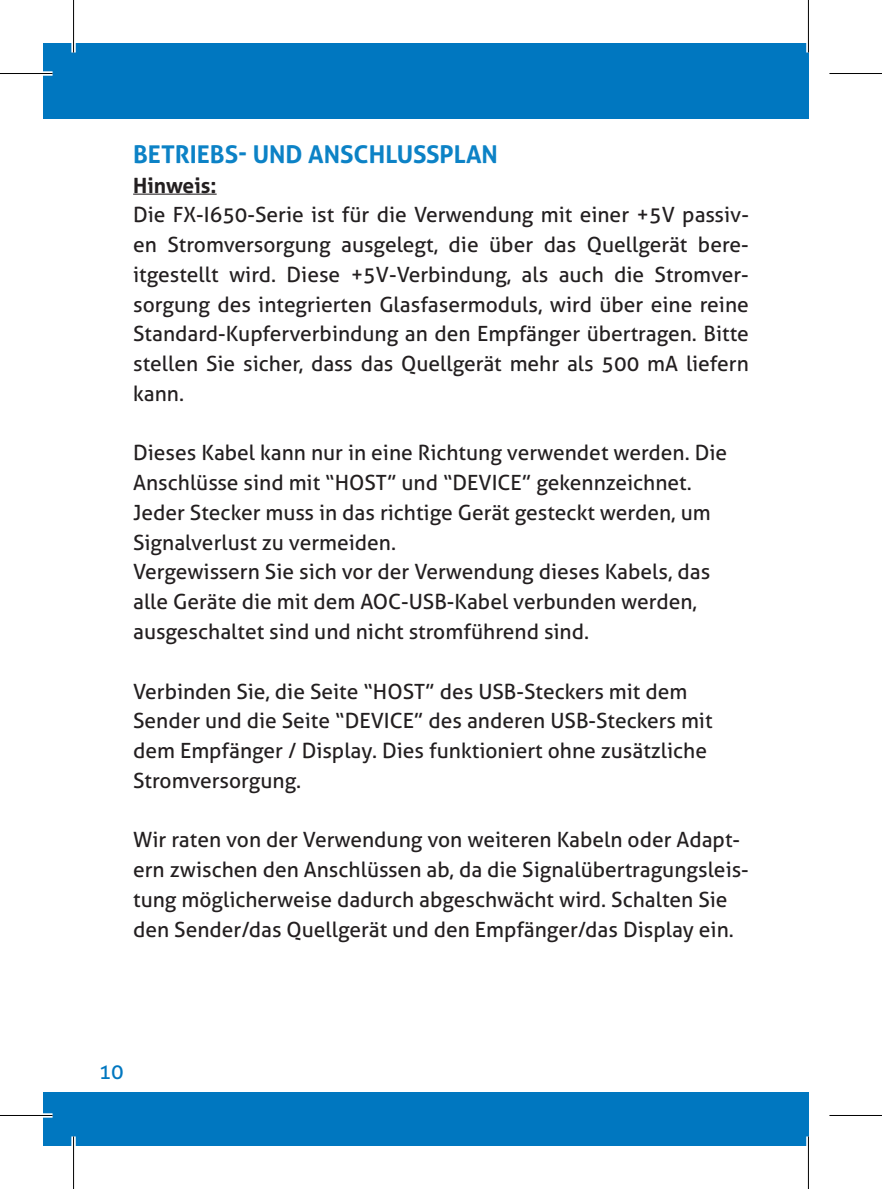
<style>
.page{position:relative;width:882px;height:1189px;background:#fff}
.page>*{position:absolute;margin:0;border:0;box-sizing:border-box;transform-origin:0 0}
.t1{font:700 24.5px "Aller";color:#0c82c6}
.t2{font:21px/29.8px "Aller";color:#231f20}
.t3{font:700 21px "Aller";color:#231f20}
.t4{font:21px "Aller";color:#0077c0}
</style>
<div class="page">
<div style="left:44px;top:1092px;width:764px;height:53px;background:#0077c0"></div>
<div style="left:44px;top:44px;width:764px;height:75px;background:#0077c0"></div>
<hr style="left:133px;top:194px;width:83px;height:1px;background:#231f20">
<div style="left:0;top:71px;width:52px;height:5px;background:#fff"></div>
<hr style="left:0;top:1113px;width:52px;height:4px;background:#fff">
<div style="left:71px;top:0;width:5px;height:53px;background:#f6f6f6"></div>
<div style="left:71px;top:1136px;width:5px;height:53px;background:#f6f6f6"></div>
<svg style="left:805px;top:0;width:4px;height:53px"></svg>
<svg style="left:805px;top:1136px;width:4px;height:53px"></svg>
<hr style="left:0;top:73px;width:52px;height:1px;background:#000">
<hr style="left:829px;top:73px;width:52px;height:1px;background:#000">
<hr style="left:0;top:1115px;width:52px;height:1px;background:#000">
<hr style="left:829px;top:1115px;width:52px;height:1px;background:#000">
<hr style="left:73px;top:0;width:1px;height:53px;background:#000">
<hr style="left:73px;top:1136px;width:1px;height:53px;background:#000">
<hr style="left:807px;top:0;width:1px;height:53px;background:#000">
<hr style="left:807px;top:1136px;width:1px;height:53px;background:#000">
<p class="t1" style="left:133px;top:139px;width:366px">BETRIEBS- UND ANSCHLUSSPLAN</p>
<p class="t3" style="left:133px;top:172px;width:85px">Hinweis:</p>
<p class="t2" style="left:133px;top:200px;width:617px;text-align:justify">Die FX-I650-Serie ist für die Verwendung mit einer +5V passiv&shy;en Stromversorgung ausgelegt, die über das Quellgerät bere&shy;itgestellt wird. Diese +5V-Verbindung, als auch die Stromver&shy;sorgung des integrierten Glasfasermoduls, wird über eine reine Standard-Kupferverbindung an den Empfänger übertragen. Bitte stellen Sie sicher, dass das Quellgerät mehr als 500 mA liefern kann.</p>
<p class="t2" style="left:133px;top:438px;width:595px">Dieses Kabel kann nur in eine Richtung verwendet werden. Die Anschlüsse sind mit “HOST” und “DEVICE” gekennzeichnet.<br>Jeder Stecker muss in das richtige Gerät gesteckt werden, um Signalverlust zu vermeiden.<br>Vergewissern Sie sich vor der Verwendung dieses Kabels, das alle Geräte die mit dem AOC-USB-Kabel verbunden werden, ausgeschaltet sind und nicht stromführend sind.</p>
<p class="t2" style="left:133px;top:676px;width:580px">Verbinden Sie, die Seite “HOST” des USB-Steckers mit dem Sender und die Seite “DEVICE” des anderen USB-Steckers mit dem Empfänger / Display. Dies funktioniert ohne zusätzliche Stromversorgung.</p>
<p class="t2" style="left:133px;top:825px;width:617px">Wir raten von der Verwendung von weiteren Kabeln oder Adapt&shy;ern zwischen den Anschlüssen ab, da die Signalübertragungsleis&shy;tung möglicherweise dadurch abgeschwächt wird. Schalten Sie den Sender/das Quellgerät und den Empfänger/das Display ein.</p>
<p class="t4" style="left:99px;top:1059px;width:27px">10</p>
</div>
